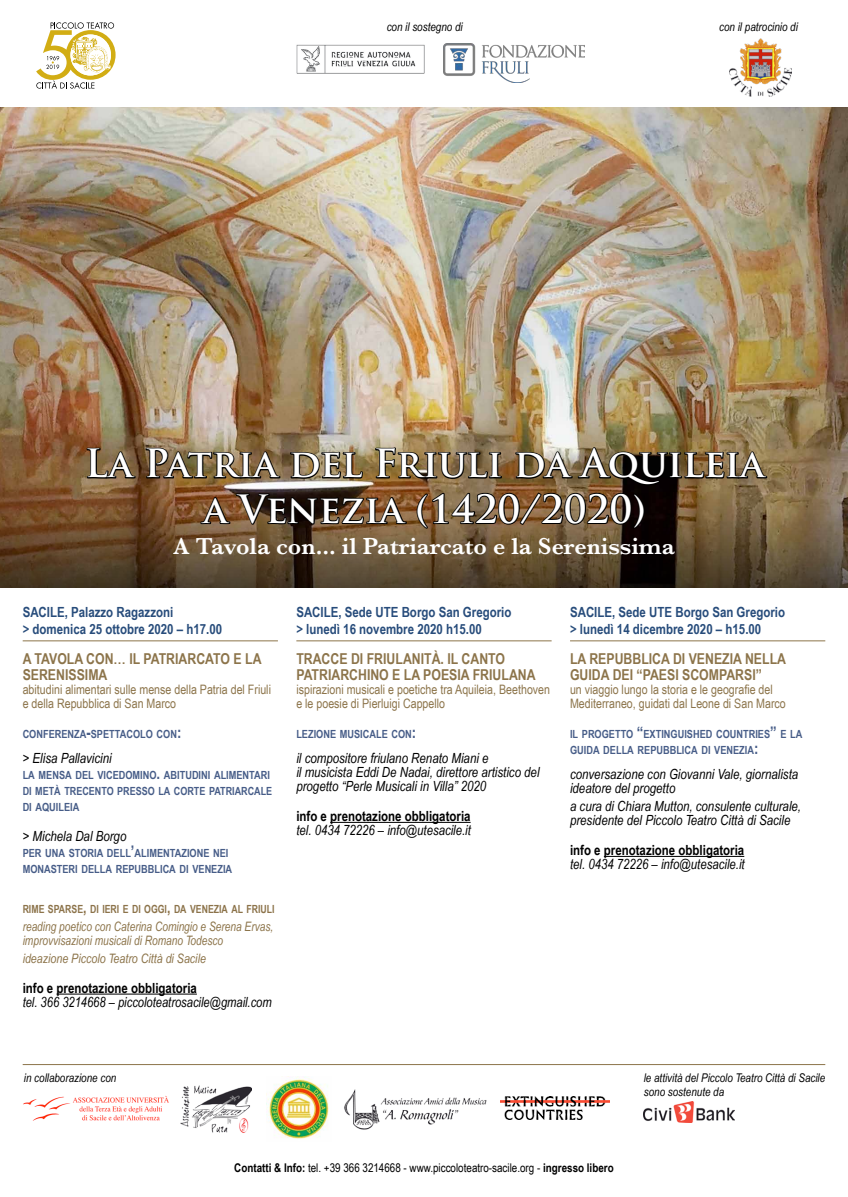
<style>
.page{position:relative;width:848px;height:1197px;background:#fff}
.page>*{position:absolute;margin:0;border:0;box-sizing:border-box;transform-origin:0 0}
.t1{font:700 38px/45.6px "Trajan Pro";color:#fff;text-align:center}
.t2{font:600 24px "Baskerville";color:#fff}
.t3{font:700 15px/16px "Arial Narrow";color:#8c744a}
.t4{font:italic 14px/14px "Arial Narrow";color:#000}
.t5{font:700 14px/16.8px "Arial Narrow";color:#274c7b}
.t6{font:700 14px "Arial Narrow";color:#000}
.t7{font:13px/14px "Arial Narrow";color:#8c744a}
.t8{font:italic 13px/14px "Arial Narrow";color:#8c744a;scale:.95 1}
.t9{font:italic 13px "Arial Narrow";color:#8c744a}
.t10{font:italic 12px/14.4px "Arial Narrow";color:#000}
.t11{font:12px "Arial Narrow";color:#000}
.t12{font:700 11.2px/16px "Arial Narrow";color:#475d88}
.t13{font:700 11.2px "Arial Narrow";color:#8c734a;scale:.95 1}
.s1{font-size:16px}
.s2{font-weight:700}
</style>
<div class="page">
<img style="left:0;top:108px;width:848px;height:172px">
<img style="left:0;top:280px;width:848px;height:307px">
<svg style="left:86px;top:433px;width:50px;height:46px;background:#6c5438"></svg>
<img style="left:144px;top:285px;width:624px;height:294px">
<hr style="left:23px;top:640px;width:255px;height:1px;background:#8c744a">
<hr style="left:330px;top:821px;width:140px;height:1px;background:#000">
<hr style="left:296px;top:640px;width:255px;height:1px;background:#8c744a">
<hr style="left:604px;top:855px;width:140px;height:1px;background:#000">
<hr style="left:570px;top:640px;width:255px;height:1px;background:#8c744a">
<svg style="left:36px;top:22px;width:80px;height:67px"></svg>
<img style="left:296px;top:44px;width:129px;height:30px">
<img style="left:443px;top:43px;width:142px;height:39px">
<img style="left:729px;top:38px;width:62px;height:58px">
<hr style="left:23px;top:1064px;width:802px;height:1px;background:#8c744a">
<img style="left:23px;top:1095px;width:146px;height:26px">
<img style="left:181px;top:1085px;width:71px;height:48px">
<img style="left:643px;top:1101px;width:91px;height:21px">
<hr style="left:56px;top:993px;width:141px;height:1px;background:#000">
<img style="left:266px;top:1076px;width:63px;height:63px">
<img style="left:344px;top:1089px;width:143px;height:41px">
<img style="left:500px;top:1096px;width:109px;height:23px">
<p class="t10" style="left:386px;top:20px;width:78px">con il sostegno di</p>
<p class="t10" style="left:719px;top:20px;width:80px">con il patrocinio di</p>
<h1 class="t1" style="left:85px;top:441px;width:681px">La Patria del Friuli da Aquileia a Venezia (1420/2020)</h1>
<h2 class="t2" style="left:173px;top:529px;width:503px">A Tavola con... il Patriarcato e la Serenissima</h2>
<p class="t5" style="left:23px;top:603px;width:201px">SACILE, Palazzo Ragazzoni<br>&gt; domenica 25 ottobre 2020 – h17.00</p>
<p class="t3" style="left:23px;top:649px;width:240px">A TAVOLA CON… IL PATRIARCATO E LA<br>SERENISSIMA</p>
<p class="t7" style="left:23px;top:681px;width:250px">abitudini alimentari sulle mense della Patria del Friuli e della Repubblica di San Marco</p>
<p class="t12" style="left:23px;top:725px;width:160px">CONFERENZA<span class="s1">-</span>SPETTACOLO CON<span class="s1">:</span></p>
<p class="t4" style="left:23px;top:750px;width:90px">&gt; Elisa Pallavicini</p>
<p class="t12" style="left:23px;top:766px;width:251px">LA MENSA DEL VICEDOMINO<span class="s1">.</span> ABITUDINI ALIMENTARI<br>DI METÀ TRECENTO PRESSO LA CORTE PATRIARCALE<br>DI AQUILEIA</p>
<p class="t4" style="left:23px;top:828px;width:105px">&gt; Michela Dal Borgo</p>
<p class="t12" style="left:23px;top:844px;width:211px">PER UNA STORIA DELL<span class="s1">’</span>ALIMENTAZIONE NEI<br>MONASTERI DELLA REPUBBLICA DI VENEZIA</p>
<p class="t13" style="left:23px;top:900px;width:267px">RIME SPARSE<span class="s1">,</span> DI IERI E DI OGGI<span class="s1">,</span> DA VENEZIA AL FRIULI</p>
<p class="t8" style="left:23px;top:918px;width:265px">reading poetico con Caterina Comingio e Serena Ervas, improvvisazioni musicali di Romano Todesco</p>
<p class="t9" style="left:23px;top:948px;width:185px">ideazione Piccolo Teatro Città di Sacile</p>
<p class="t6" style="left:23px;top:976px;width:176px">info e prenotazione obbligatoria</p>
<p class="t4" style="left:23px;top:994px;width:250px">tel. 366 3214668 – piccoloteatrosacile@gmail.com</p>
<p class="t5" style="left:296px;top:603px;width:216px">SACILE, Sede UTE Borgo San Gregorio &gt; lunedì 16 novembre 2020 h15.00</p>
<p class="t3" style="left:296px;top:649px;width:241px">TRACCE DI FRIULANITÀ. IL CANTO<br>PATRIARCHINO E LA POESIA FRIULANA</p>
<p class="t7" style="left:296px;top:681px;width:255px">ispirazioni musicali e poetiche tra Aquileia, Beethoven e le poesie di Pierluigi Cappello</p>
<p class="t12" style="left:296px;top:725px;width:121px">LEZIONE MUSICALE CON<span class="s1">:</span></p>
<p class="t4" style="left:296px;top:750px;width:245px">il compositore friulano Renato Miani e<br>il musicista Eddi De Nadai, direttore artistico del progetto “Perle Musicali in Villa” 2020</p>
<p class="t6" style="left:296px;top:805px;width:176px">info e prenotazione obbligatoria</p>
<p class="t4" style="left:296px;top:822px;width:176px">tel. 0434 72226 – info@utesacile.it</p>
<p class="t5" style="left:570px;top:603px;width:216px">SACILE, Sede UTE Borgo San Gregorio &gt; lunedì 14 dicembre 2020 – h15.00</p>
<p class="t3" style="left:570px;top:649px;width:217px">LA REPUBBLICA DI VENEZIA NELLA<br>GUIDA DEI “PAESI SCOMPARSI”</p>
<p class="t7" style="left:570px;top:681px;width:217px">un viaggio lungo la storia e le geografie del<br>Mediterraneo, guidati dal Leone di San Marco</p>
<p class="t12" style="left:570px;top:725px;width:234px">IL PROGETTO <span class="s1">“</span>EXTINGUISHED COUNTRIES<span class="s1">”</span> E LA<br>GUIDA DELLA REPUBBLICA DI VENEZIA<span class="s1">:</span></p>
<p class="t4" style="left:570px;top:766px;width:230px">conversazione con Giovanni Vale, giornalista ideatore del progetto</p>
<p class="t4" style="left:570px;top:798px;width:232px">a cura di Chiara Mutton, consulente culturale, presidente del Piccolo Teatro Città di Sacile</p>
<p class="t6" style="left:570px;top:839px;width:176px">info e prenotazione obbligatoria</p>
<p class="t4" style="left:570px;top:856px;width:176px">tel. 0434 72226 – info@utesacile.it</p>
<p class="t10" style="left:24px;top:1069px;width:94px">in collaborazione con</p>
<p class="t10" style="left:643px;top:1069px;width:183px">le attività del Piccolo Teatro Città di Sacile sono sostenute da</p>
<p class="t11" style="left:234px;top:1158px;width:381px"><span class="s2">Contatti &amp; Info:</span> tel. +39 366 3214668 - www.piccoloteatro-sacile.org - <span class="s2">ingresso libero</span></p>
</div>
